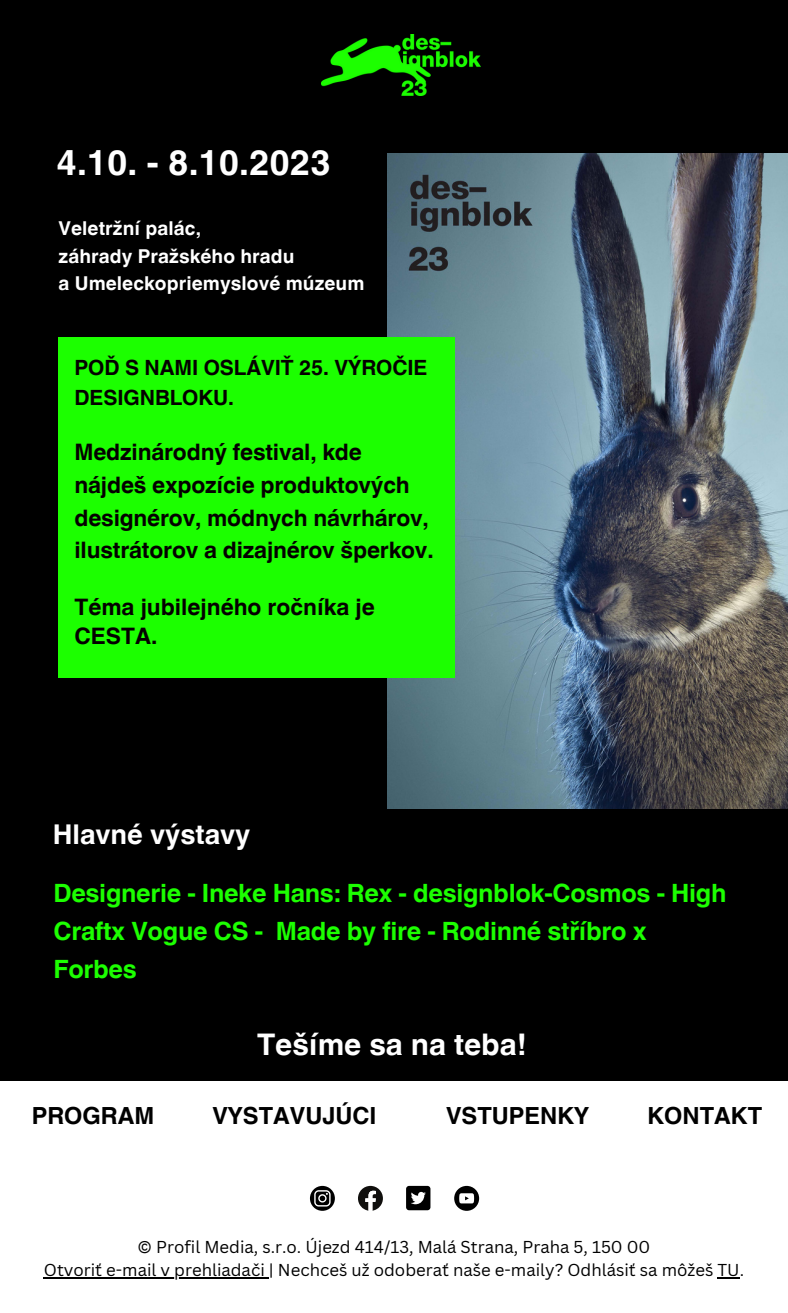
<style>
.page{position:relative;width:788px;height:1313px;background:#fff}
.page>*{position:absolute;margin:0;border:0;box-sizing:border-box;transform-origin:0 0}
.t1{font:700 35.35px "Helvetica World";color:#fff}
.t2{font:700 29.75px "Helvetica World";color:#fff}
.t3{font:700 27.3px "Helvetica World";color:#fff}
.t4{font:700 25.2px/38.1px "Helvetica World";letter-spacing:-.01em;color:#1cff00}
.t5{font:700 23.62px "Helvetica World";color:#000}
.t6{font:700 22.75px/32.9px "Helvetica World";letter-spacing:-.005em;color:#040000}
.t7{font:700 21px/30.1px "Helvetica World";letter-spacing:-.005em;color:#040000}
.t8{font:700 19.07px "Helvetica World";letter-spacing:.005em;color:#fff}
.t9{font:16.8px "Canva Sans";color:#000}
</style>
<div class="page">
<div style="left:0;top:0;width:788px;height:1312px;background:#000"></div>
<div style="left:0;top:1081px;width:788px;height:231px;background:#fff"></div>
<svg style="left:358px;top:1185px;width:25px;height:25px"></svg>
<svg style="left:406px;top:1185px;width:24px;height:25px"></svg>
<svg style="left:454px;top:1185px;width:25px;height:25px"></svg>
<img style="left:321px;top:34px;width:159px;height:62px">
<img style="left:387px;top:153px;width:401px;height:655px">
<div style="left:59px;top:337px;width:395px;height:340px;background:#1cff00"></div>
<hr style="left:44px;top:1276px;width:225px;height:2px;background:#000">
<hr style="left:717px;top:1276px;width:22px;height:2px;background:#000">
<svg style="left:310px;top:1185px;width:25px;height:25px"></svg>
<p class="t1" style="left:57px;top:134px;width:275px">4.10. - 8.10.2023</p>
<p class="t8" style="left:59px;top:213px;width:144px">Veletržní palác,</p>
<p class="t8" style="left:59px;top:240px;width:237px">záhrady Pražského hradu</p>
<p class="t8" style="left:59px;top:268px;width:307px">a Umeleckopriemyslové múzeum</p>
<p class="t7" style="left:74px;top:350px;width:354px">POĎ S NAMI OSLÁVIŤ 25. VÝROČIE<br>DESIGNBLOKU.</p>
<p class="t6" style="left:74px;top:433px;width:360px">Medzinárodný festival, kde nájdeš expozície produktových designérov, módnych návrhárov, ilustrátorov a dizajnérov šperkov.</p>
<p class="t6" style="left:74px;top:590px;width:302px;line-height:28.9px">Téma jubilejného ročníka je<br>CESTA.</p>
<p class="t3" style="left:53px;top:812px;width:199px">Hlavné výstavy</p>
<p class="t4" style="left:53px;top:871px;width:674px">Designerie - Ineke Hans: Rex - designblok-Cosmos - High<br>Craftx Vogue CS - Made by fire - Rodinné stříbro x<br>Forbes</p>
<p class="t2" style="left:257px;top:1020px;width:271px">Tešíme sa na teba!</p>
<p class="t5" style="left:32px;top:1096px;width:124px">PROGRAM</p>
<p class="t5" style="left:212px;top:1096px;width:165px">VYSTAVUJÚCI</p>
<p class="t5" style="left:446px;top:1096px;width:145px">VSTUPENKY</p>
<p class="t5" style="left:647px;top:1096px;width:116px">KONTAKT</p>
<p class="t9" style="left:137px;top:1235px;width:514px">© Profil Media, s.r.o. Újezd 414/13, Malá Strana, Praha 5, 150 00</p>
<p class="t9" style="left:44px;top:1257px;width:701px">Otvoriť e-mail v prehliadači | Nechceš už odoberať naše e-maily? Odhlásiť sa môžeš TU.</p>
</div>
